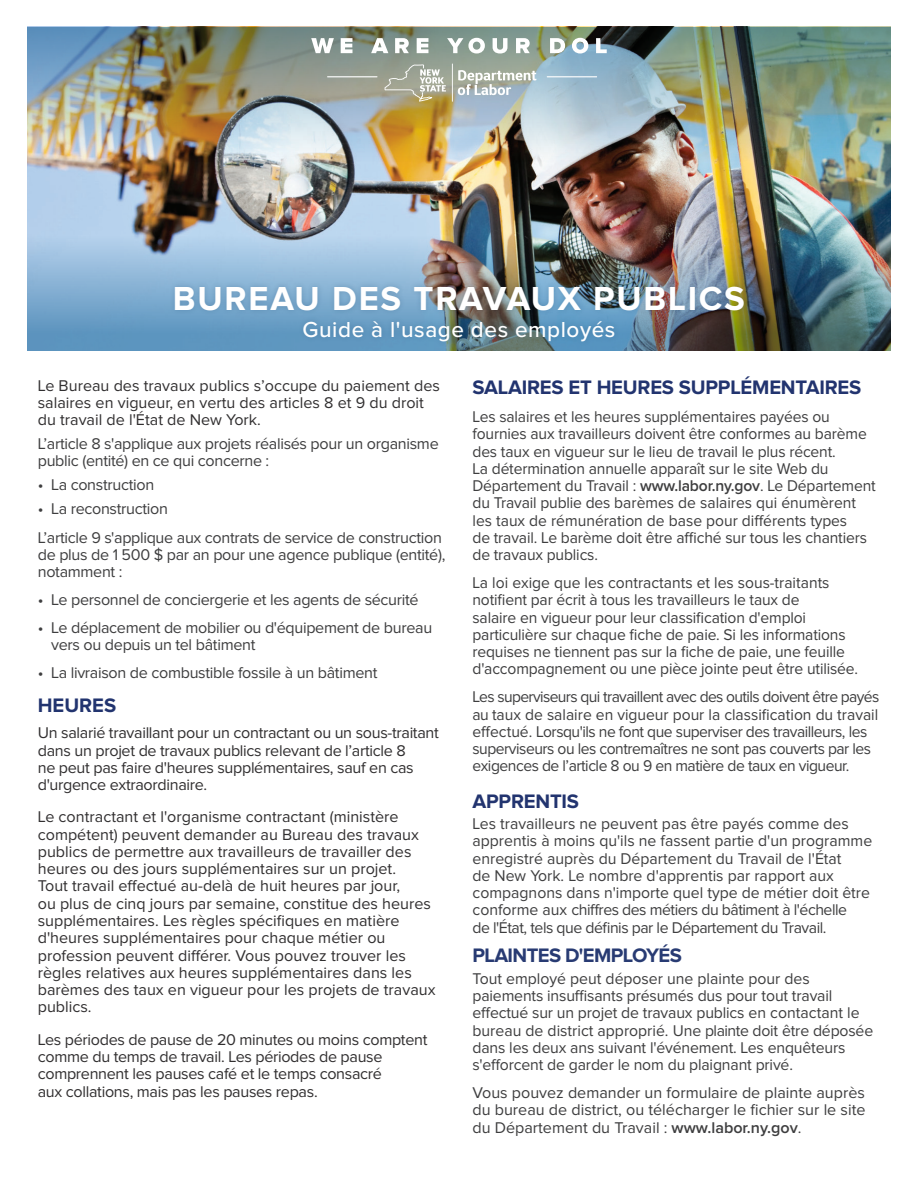
<style>
.page{position:relative;width:918px;height:1188px;background:#fff}
.page>*{position:absolute;margin:0;border:0;box-sizing:border-box;transform-origin:0 0}
.t1{font:700 34.5px "Proxima Nova";letter-spacing:.05em;color:#fff}
.t2{font:500 22.5px "Proxima Nova";letter-spacing:.025em;color:#fff}
.t3{font:700 20.25px "Proxima Nova";letter-spacing:-.01em;color:#22346f}
.t4{font:700 20.25px "Proxima Nova";letter-spacing:-.03em;color:#283b73}
.t5{font:16.2px/17.2px "Proxima Nova";letter-spacing:-.01em;color:#3e3e3f}
.t6{font:16.2px/17.2px "Proxima Nova";color:#312f30}
.t7{font:16.2px/17.2px "Proxima Nova";letter-spacing:-.02em;color:#312f30}
.t8{font:16.2px/17.2px "Proxima Nova";letter-spacing:-.03em;color:#3e3e3f}
.s1{font-weight:600}
</style>
<div class="page">
<img style="left:27px;top:162px;width:864px;height:73px">
<img style="left:27px;top:27px;width:864px;height:135px">
<img style="left:27px;top:235px;width:864px;height:116px">
<div style="left:169px;top:281px;width:581px;height:67px;background:#002953;opacity:.2"></div>
<hr style="left:547px;top:76px;width:50px;height:1px;background:#fff">
<hr style="left:327px;top:76px;width:50px;height:1px;background:#fff">
<svg style="left:311px;top:38px;width:23px;height:15px"></svg>
<svg style="left:341px;top:38px;width:12px;height:15px"></svg>
<svg style="left:371px;top:38px;width:17px;height:15px"></svg>
<svg style="left:395px;top:38px;width:14px;height:15px"></svg>
<svg style="left:417px;top:38px;width:11px;height:15px"></svg>
<svg style="left:447px;top:38px;width:38px;height:15px"></svg>
<svg style="left:493px;top:38px;width:14px;height:15px"></svg>
<svg style="left:516px;top:38px;width:14px;height:15px"></svg>
<svg style="left:550px;top:38px;width:15px;height:15px"></svg>
<svg style="left:572px;top:38px;width:16px;height:15px"></svg>
<svg style="left:596px;top:38px;width:11px;height:15px"></svg>
<svg style="left:458px;top:70px;width:79px;height:25px"></svg>
<hr style="left:452px;top:64px;width:1px;height:38px;background:#fff">
<svg style="left:385px;top:64px;width:61px;height:38px"></svg>
<h1 class="t1" style="left:173px;top:283px;width:574px">BUREAU DES TRAVAUX PUBLICS</h1>
<h2 class="t2" style="left:303px;top:316px;width:314px">Guide à l'usage des employés</h2>
<p class="t6" style="left:38px;top:377px;width:404px">Le Bureau des travaux publics s’occupe du paiement des salaires en vigueur, en vertu des articles 8 et 9 du droit du travail de l'État de New York.</p>
<p class="t5" style="left:38px;top:436px;width:402px">L’article 8 s'applique aux projets réalisés pour un organisme public (entité) en ce qui concerne :</p>
<p class="t5" style="left:38px;top:477px;width:118px">• La construction</p>
<p class="t5" style="left:38px;top:496px;width:406px;line-height:28px">• La reconstruction<br>L’article 9 s'applique aux contrats de service de construction</p>
<p class="t5" style="left:38px;top:546px;width:409px">de plus de 1 500 $ par an pour une agence publique (entité), notamment :</p>
<p class="t5" style="left:38px;top:592px;width:382px">• Le personnel de conciergerie et les agents de sécurité</p>
<p class="t5" style="left:51px;top:620px;width:382px;text-indent:-13px">• Le déplacement de mobilier ou d'équipement de bureau vers ou depuis un tel bâtiment</p>
<p class="t5" style="left:38px;top:665px;width:341px">• La livraison de combustible fossile à un bâtiment</p>
<p class="t3" style="left:38px;top:696px;width:80px">HEURES</p>
<p class="t7" style="left:38px;top:725px;width:403px">Un salarié travaillant pour un contractant ou un sous-traitant dans un projet de travaux publics relevant de l’article 8<br>ne peut pas faire d'heures supplémentaires, sauf en cas d'urgence extraordinaire.</p>
<p class="t6" style="left:38px;top:809px;width:399px">Le contractant et l'organisme contractant (ministère compétent) peuvent demander au Bureau des travaux publics de permettre aux travailleurs de travailler des heures ou des jours supplémentaires sur un projet.<br>Tout travail effectué au-delà de huit heures par jour,<br>ou plus de cinq jours par semaine, constitue des heures supplémentaires. Les règles spécifiques en matière d'heures supplémentaires pour chaque métier ou profession peuvent différer. Vous pouvez trouver les règles relatives aux heures supplémentaires dans les barèmes des taux en vigueur pour les projets de travaux publics.</p>
<p class="t7" style="left:38px;top:1031px;width:391px">Les périodes de pause de 20 minutes ou moins comptent comme du temps de travail. Les périodes de pause comprennent les pauses café et le temps consacré<br>aux collations, mais pas les pauses repas.</p>
<p class="t3" style="left:472px;top:378px;width:390px">SALAIRES ET HEURES SUPPLÉMENTAIRES</p>
<p class="t5" style="left:472px;top:409px;width:405px">Les salaires et les heures supplémentaires payées ou fournies aux travailleurs doivent être conformes au barème des taux en vigueur sur le lieu de travail le plus récent.<br>La détermination annuelle apparaît sur le site Web du Département du Travail : <span class="s1">www.labor.ny.gov</span>. Le Département du Travail publie des barèmes de salaires qui énumèrent les taux de rémunération de base pour différents types<br>de travail. Le barème doit être affiché sur tous les chantiers de travaux publics.</p>
<p class="t5" style="left:472px;top:575px;width:387px">La loi exige que les contractants et les sous-traitants notifient par écrit à tous les travailleurs le taux de<br>salaire en vigueur pour leur classification d'emploi particulière sur chaque fiche de paie. Si les informations requises ne tiennent pas sur la fiche de paie, une feuille d'accompagnement ou une pièce jointe peut être utilisée.</p>
<p class="t8" style="left:472px;top:689px;width:408px">Les superviseurs qui travaillent avec des outils doivent être payés au taux de salaire en vigueur pour la classification du travail effectué. Lorsqu'ils ne font que superviser des travailleurs, les superviseurs ou les contremaîtres ne sont pas couverts par les exigences de l’article 8 ou 9 en matière de taux en vigueur.</p>
<p class="t3" style="left:472px;top:792px;width:108px">APPRENTIS</p>
<p class="t5" style="left:472px;top:816px;width:401px">Les travailleurs ne peuvent pas être payés comme des apprentis à moins qu'ils ne fassent partie d'un programme enregistré auprès du Département du Travail de l'État<br>de New York. Le nombre d'apprentis par rapport aux compagnons dans n'importe quel type de métier doit être conforme aux chiffres des métiers du bâtiment à l'échelle<br>de l'État, tels que définis par le Département du Travail.</p>
<p class="t4" style="left:472px;top:946px;width:211px">PLAINTES D'EMPLOYÉS</p>
<p class="t5" style="left:472px;top:971px;width:402px">Tout employé peut déposer une plainte pour des paiements insuffisants présumés dus pour tout travail effectué sur un projet de travaux publics en contactant le bureau de district approprié. Une plainte doit être déposée dans les deux ans suivant l'événement. Les enquêteurs s'efforcent de garder le nom du plaignant privé.</p>
<p class="t5" style="left:472px;top:1085px;width:394px;text-align:justify">Vous pouvez demander un formulaire de plainte auprès du bureau de district, ou télécharger le fichier sur le site du Département du Travail : <span class="s1">www.labor.ny.gov</span>.</p>
</div>
